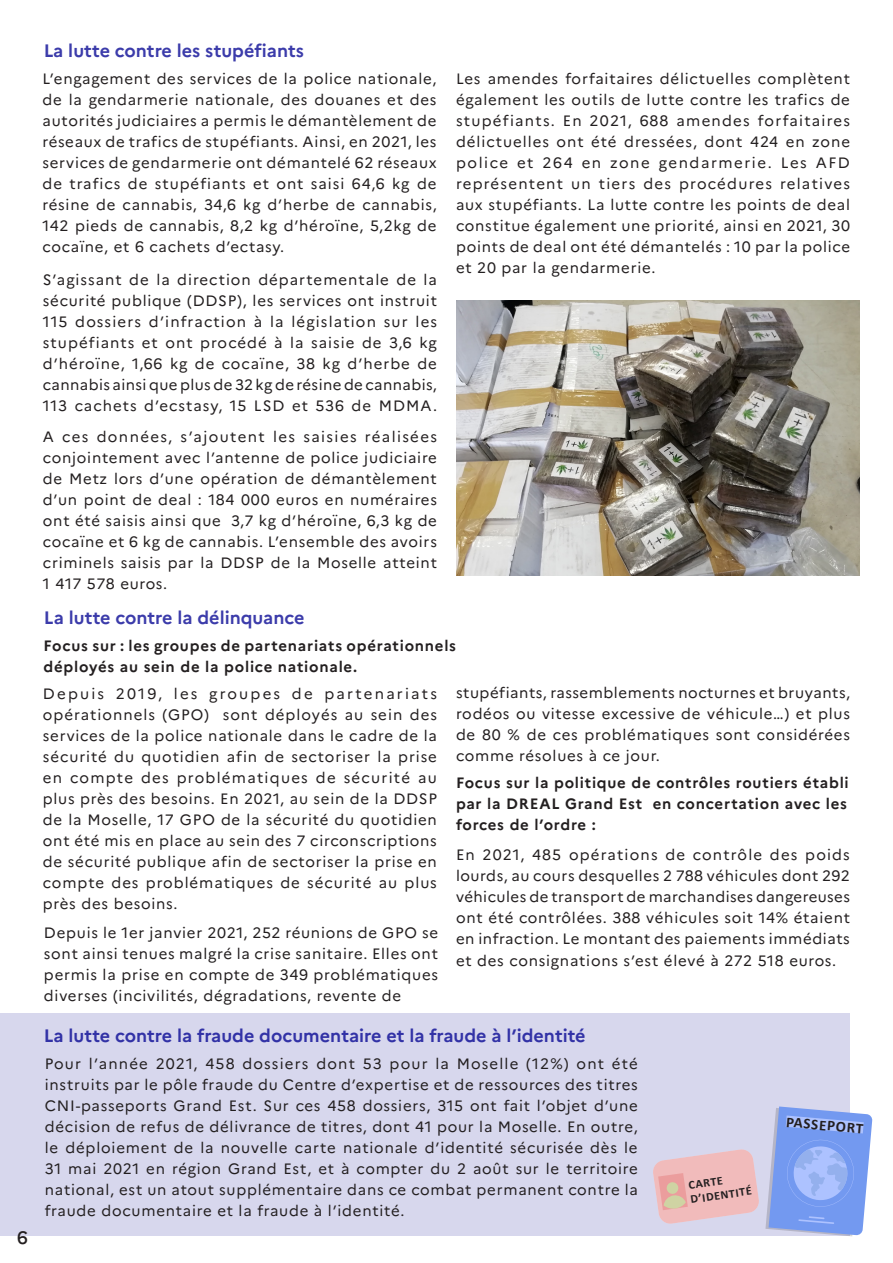
<style>
.page{position:relative;width:893px;height:1263px;background:#fff}
.page>*{position:absolute;margin:0;border:0;box-sizing:border-box;transform-origin:0 0}
.t1{font:700 18px "Marianne";color:#000091}
.t2{font:500 18px "Marianne";color:#231f20}
.Style_de_paragraphe{font:15px/21px "Marianne";letter-spacing:.05em;color:#231f20;text-align:justify}
.Style_de_paragraphe-2{font:700 15px/21px "Marianne";letter-spacing:.05em;color:#231f20;text-align:justify}
.t3{font:700 15px "Calibri";color:#231f20}
.t4{font:700 12px/14.4px "Calibri";color:#231f20}
</style>
<div class="page">
<div style="left:0;top:1013px;width:850px;height:223px;background:#d7d7ed"></div>
<img style="left:456px;top:301px;width:404px;height:275px">
<svg style="left:653px;top:1106px;width:219px;height:130px"></svg>
<p class="t2" style="left:17px;top:1226px;width:12px">6</p>
<p class="t1" style="left:43px;top:40px;width:262px">La lutte contre les stupéfiants</p>
<p class="Style_de_paragraphe" style="left:43px;top:69px;width:396px">L’engagement des services de la police nationale, de la gendarmerie nationale, des douanes et des autorités judiciaires a permis le démantèlement de réseaux de trafics de stupéfiants. Ainsi, en 2021, les services de gendarmerie ont démantelé 62 réseaux de trafics de stupéfiants et ont saisi 64,6 kg de résine de cannabis, 34,6 kg d’herbe de cannabis, 142 pieds de cannabis, 8,2 kg d’héroïne, 5,2kg de cocaïne, et 6 cachets d’ectasy.</p>
<p class="Style_de_paragraphe" style="left:43px;top:269px;width:396px">S’agissant de la direction départementale de la sécurité publique (DDSP), les services ont instruit 115 dossiers d’infraction à la législation sur les stupéfiants et ont procédé à la saisie de 3,6 kg d’héroïne, 1,66 kg de cocaïne, 38 kg d’herbe de cannabis ainsi que plus de 32 kg de résine de cannabis, 113 cachets d’ecstasy, 15 LSD et 536 de MDMA.</p>
<p class="Style_de_paragraphe" style="left:43px;top:426px;width:396px">A ces données, s’ajoutent les saisies réalisées conjointement avec l’antenne de police judiciaire de Metz lors d’une opération de démantèlement d’un point de deal : 184 000 euros en numéraires ont été saisis ainsi que 3,7 kg d’héroïne, 6,3 kg de cocaïne et 6 kg de cannabis. L’ensemble des avoirs criminels saisis par la DDSP de la Moselle atteint 1 417 578 euros.</p>
<p class="t1" style="left:44px;top:606px;width:262px">La lutte contre la délinquance</p>
<p class="Style_de_paragraphe" style="left:456px;top:69px;width:396px">Les amendes forfaitaires délictuelles complètent également les outils de lutte contre les trafics de stupéfiants. En 2021, 688 amendes forfaitaires délictuelles ont été dressées, dont 424 en zone police et 264 en zone gendarmerie. Les AFD représentent un tiers des procédures relatives aux stupéfiants. La lutte contre les points de deal constitue également une priorité, ainsi en 2021, 30 points de deal ont été démantelés : 10 par la police et 20 par la gendarmerie.</p>
<p class="Style_de_paragraphe-2" style="left:44px;top:635px;width:414px">Focus sur : les groupes de partenariats opérationnels</p>
<p class="Style_de_paragraphe-2" style="left:44px;top:656px;width:315px">déployés au sein de la police nationale.</p>
<p class="Style_de_paragraphe" style="left:43px;top:683px;width:396px">Depuis 2019, les groupes de partenariats opérationnels (GPO) sont déployés au sein des services de la police nationale dans le cadre de la sécurité du quotidien afin de sectoriser la prise en compte des problématiques de sécurité au plus près des besoins. En 2021, au sein de la DDSP de la Moselle, 17 GPO de la sécurité du quotidien ont été mis en place au sein des 7 circonscriptions de sécurité publique afin de sectoriser la prise en compte des problématiques de sécurité au plus près des besoins.</p>
<p class="Style_de_paragraphe" style="left:44px;top:922px;width:396px">Depuis le 1er janvier 2021, 252 réunions de GPO se sont ainsi tenues malgré la crise sanitaire. Elles ont permis la prise en compte de 349 problématiques diverses (incivilités, dégradations, revente de</p>
<p class="Style_de_paragraphe" style="left:456px;top:682px;width:396px">stupéfiants, rassemblements nocturnes et bruyants, rodéos ou vitesse excessive de véhicule…) et plus de 80 % de ces problématiques sont considérées comme résolues à ce jour.</p>
<p class="Style_de_paragraphe-2" style="left:456px;top:772px;width:394px">Focus sur la politique de contrôles routiers établi par la DREAL Grand Est en concertation avec les forces de l’ordre :</p>
<p class="Style_de_paragraphe" style="left:456px;top:845px;width:396px">En 2021, 485 opérations de contrôle des poids lourds, au cours desquelles 2 788 véhicules dont 292 véhicules de transport de marchandises dangereuses ont été contrôlées. 388 véhicules soit 14% étaient en infraction. Le montant des paiements immédiats et des consignations s’est élevé à 272 518 euros.</p>
<p class="t1" style="left:43px;top:1025px;width:544px">La lutte contre la fraude documentaire et la fraude à l’identité</p>
<p class="Style_de_paragraphe" style="left:45px;top:1053px;width:595px">Pour l’année 2021, 458 dossiers dont 53 pour la Moselle (12%) ont été instruits par le pôle fraude du Centre d’expertise et de ressources des titres CNI-passeports Grand Est. Sur ces 458 dossiers, 315 ont fait l’objet d’une décision de refus de délivrance de titres, dont 41 pour la Moselle. En outre, le déploiement de la nouvelle carte nationale d’identité sécurisée dès le 31 mai 2021 en région Grand Est, et à compter du 2 août sur le territoire national, est un atout supplémentaire dans ce combat permanent contre la fraude documentaire et la fraude à l’identité.</p>
<p class="t4" style="left:688px;top:1178px;width:63px;rotate:-8deg">CARTE<br>D’IDENTITÉ</p>
<p class="t3" style="left:787px;top:1111px;width:79px;rotate:5deg">PASSEPORT</p>
</div>
